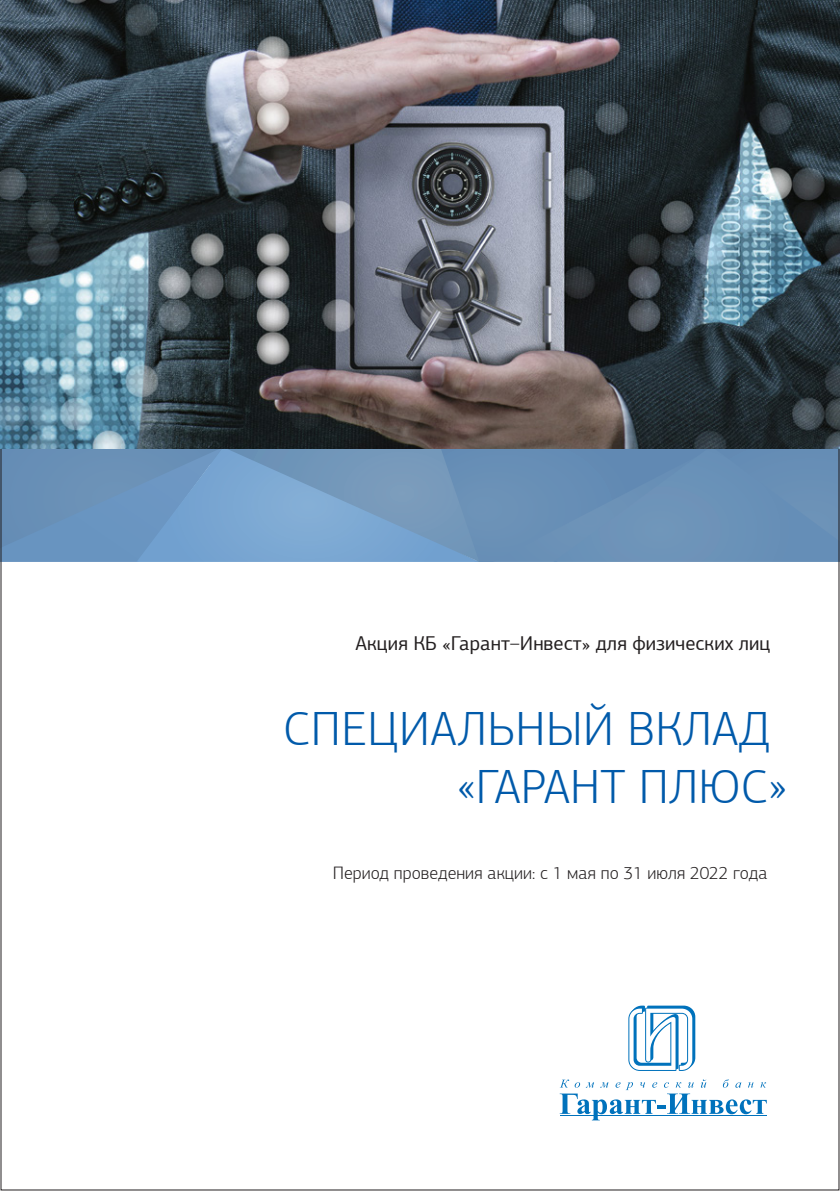
<style>
.page{position:relative;width:840px;height:1191px;background:#fff}
.page>*{position:absolute;margin:0;border:0;box-sizing:border-box;transform-origin:0 0}
.t1{font:300 48px "PF Agora Sans Pro";color:#015aaa}
.t2{font:20px "PF Agora Sans Pro";color:#231f20}
.t3{font:300 18px "PF Agora Sans Pro";color:#231f20}
.s1{font-weight:100}
</style>
<div class="page">
<svg style="left:0;top:448px;width:839px;height:114px;background:#6d95bc"></svg>
<img style="left:0;top:0;width:839px;height:448px">
<svg style="left:628px;top:1005px;width:67px;height:66px"></svg>
<svg style="left:559px;top:1079px;width:207px;height:41px"></svg>
<hr style="left:559px;top:1115px;width:207px;height:1px;background:#0072bc">
<p class="t2" style="left:355px;top:631px;width:416px">Акция КБ «Гарант<span class="s1">–</span>Инвест» для физических лиц</p>
<p class="t1" style="left:283px;top:701px;width:488px">СПЕЦИАЛЬНЫЙ ВКЛАД</p>
<p class="t1" style="left:456px;top:759px;width:332px">«ГАРАНТ ПЛЮС»</p>
<p class="t3" style="left:332px;top:862px;width:436px">Период проведения акции: с 1 мая по 31 июля 2022 года</p>
</div>
